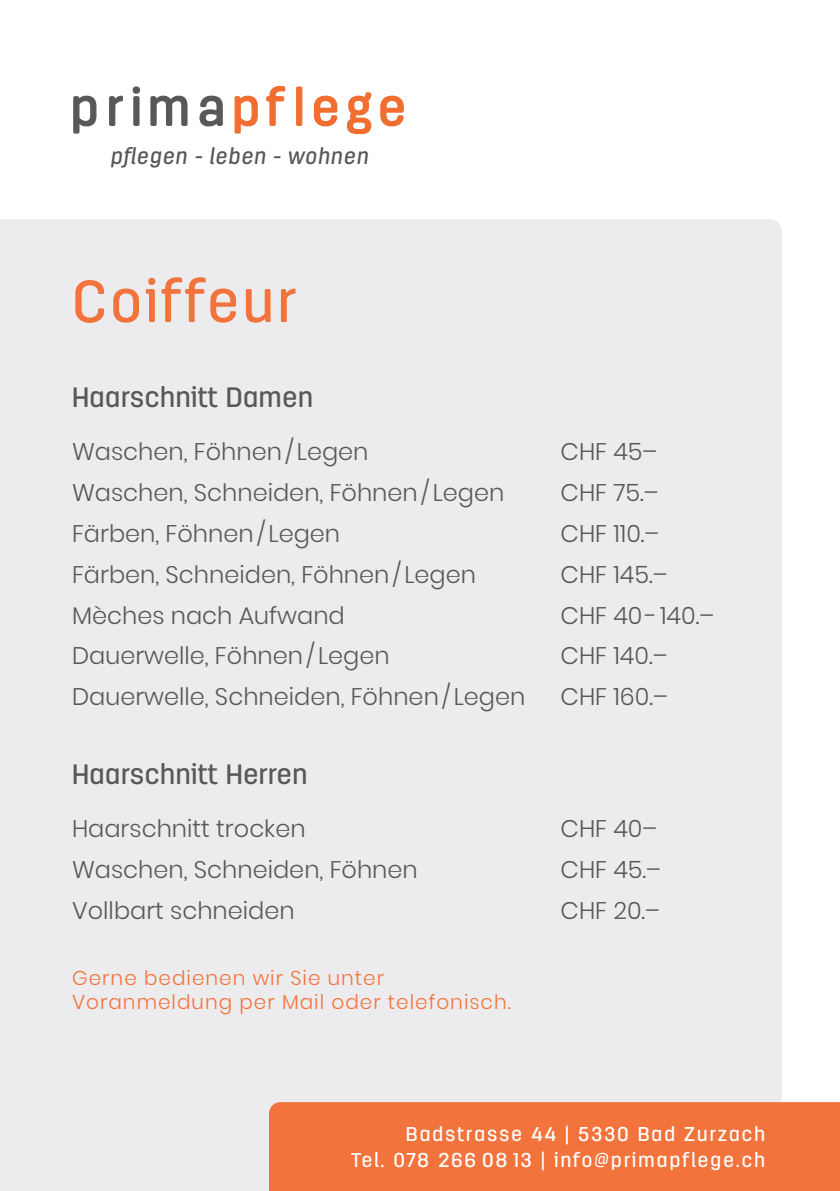
<style>
.page{position:relative;width:840px;height:1191px;background:#fff}
.page>*{position:absolute;margin:0;border:0;box-sizing:border-box;transform-origin:0 0}
.t1{font:500 58.8px "Antartida Rounded";letter-spacing:.04em;color:#f3733d}
.t2{font:500 51px "Antartida Rounded";letter-spacing:.12em;color:#f16d30}
.t3{font:500 28px "Antartida Rounded";color:#57585a}
.t4{font:300 24px "Poppins";color:#57585a}
.t5{font:italic 500 22.4px "Antartida Rounded";letter-spacing:.04em;color:#57585a}
.t6{font:500 20px/26px "Antartida Rounded";letter-spacing:.08em;color:#fff;text-align:right}
.t7{font:300 20px/24px "Poppins";letter-spacing:.05em;color:#f3733d}
.s1{color:#57585a}
</style>
<div class="page">
<div style="left:0;top:219px;width:781px;height:972px;background:#ececee"></div>
<svg style="left:73px;top:95px;width:24px;height:39px"></svg>
<svg style="left:109px;top:95px;width:14px;height:31px"></svg>
<svg style="left:132px;top:86px;width:8px;height:40px"></svg>
<svg style="left:150px;top:95px;width:38px;height:31px"></svg>
<svg style="left:199px;top:95px;width:24px;height:32px"></svg>
<svg style="left:234px;top:95px;width:24px;height:39px"></svg>
<svg style="left:266px;top:85px;width:20px;height:41px"></svg>
<svg style="left:296px;top:86px;width:7px;height:40px"></svg>
<svg style="left:313px;top:95px;width:25px;height:32px"></svg>
<svg style="left:346px;top:92px;width:26px;height:43px"></svg>
<svg style="left:380px;top:95px;width:24px;height:32px"></svg>
<div style="left:269px;top:1102px;width:570px;height:89px;background:#f3733d"></div>
<h2 class="t2" style="left:70px;top:79px;width:337px"><span class="s1">prima</span>pflege</h2>
<p class="t5" style="left:110px;top:143px;width:259px">pflegen - leben - wohnen</p>
<h1 class="t1" style="left:72px;top:269px;width:226px">Coiffeur</h1>
<p class="t3" style="left:72px;top:381px;width:243px">Haarschnitt Damen</p>
<p class="t4" style="left:72px;top:438px;width:298px">Waschen, Föhnen/ Legen</p>
<p class="t4" style="left:560px;top:438px;width:98px">CHF 45–</p>
<p class="t4" style="left:72px;top:479px;width:433px">Waschen, Schneiden, Föhnen/ Legen</p>
<p class="t4" style="left:560px;top:479px;width:99px">CHF 75.–</p>
<p class="t4" style="left:72px;top:519px;width:269px">Färben, Föhnen/ Legen</p>
<p class="t4" style="left:560px;top:519px;width:100px">CHF 110.–</p>
<p class="t4" style="left:72px;top:560px;width:405px">Färben, Schneiden, Föhnen/ Legen</p>
<p class="t4" style="left:560px;top:560px;width:108px">CHF 145.–</p>
<p class="t4" style="left:72px;top:601px;width:274px">Mèches nach Aufwand</p>
<p class="t4" style="left:560px;top:601px;width:155px">CHF 40- 140.–</p>
<p class="t4" style="left:72px;top:642px;width:319px">Dauerwelle, Föhnen/ Legen</p>
<p class="t4" style="left:560px;top:642px;width:108px">CHF 140.–</p>
<p class="t4" style="left:72px;top:683px;width:454px">Dauerwelle, Schneiden, Föhnen/ Legen</p>
<p class="t4" style="left:560px;top:683px;width:108px">CHF 160.–</p>
<p class="t3" style="left:72px;top:758px;width:237px">Haarschnitt Herren</p>
<p class="t4" style="left:72px;top:815px;width:235px">Haarschnitt trocken</p>
<p class="t4" style="left:560px;top:815px;width:98px">CHF 40–</p>
<p class="t4" style="left:72px;top:855px;width:347px">Waschen, Schneiden, Föhnen</p>
<p class="t4" style="left:560px;top:855px;width:102px">CHF 45.–</p>
<p class="t4" style="left:72px;top:896px;width:224px">Vollbart schneiden</p>
<p class="t4" style="left:560px;top:896px;width:101px">CHF 20.–</p>
<p class="t7" style="left:72px;top:966px;width:440px">Gerne bedienen wir Sie unter<br>Voranmeldung per Mail oder telefonisch.</p>
<p class="t6" style="left:351px;top:1120px;width:415px">Badstrasse 44 | 5330 Bad Zurzach<br>Tel. 078 266 08 13 | info@primapflege.ch</p>
</div>
